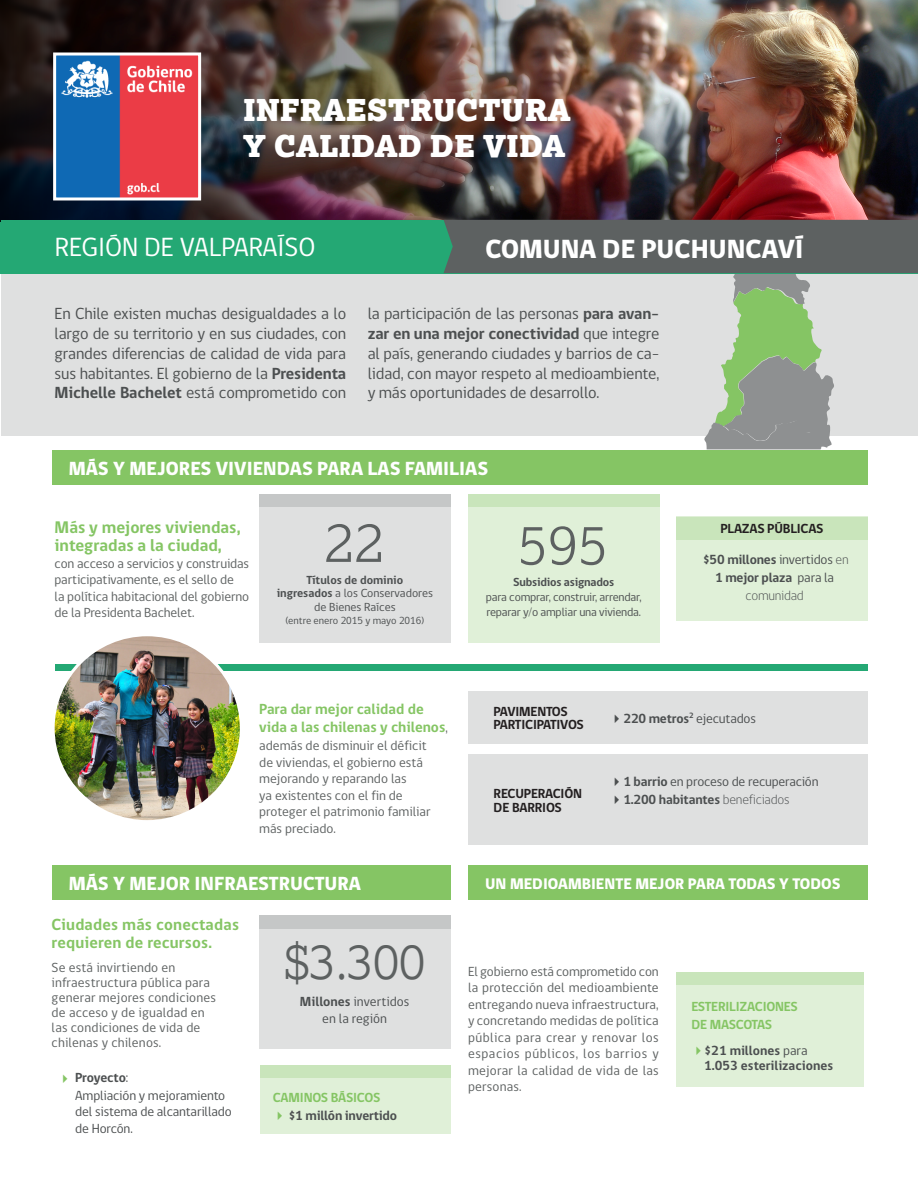
<style>
.page{position:relative;width:918px;height:1188px;background:#fff}
.page>*{position:absolute;margin:0;border:0;box-sizing:border-box;transform-origin:0 0}
.t1{font:300 55.5px "Lexia";color:#5d6161}
.t2{font:300 49.5px "Lexia";color:#5d6161}
.t3{font:900 30px "Lexia";color:#fff}
.t4{font:27px "gob CL";color:#fff}
.t5{font:800 27px "gob CL";color:#fff}
.t6{font:800 19.5px "gob CL";color:#fff}
.t7{font:700 17.25px/18px "gob CL";color:#85c564}
.t8{font:16.5px/19.8px "gob CL";letter-spacing:-.01em;color:#4c4f50;text-align:justify}
.parrafo_justificado{font:700 16.5px/18px "gob CL";letter-spacing:.01em;color:#85c564}
.t9{font:800 15.75px "gob CL";color:#fff}
.t10{font:700 15px/18px "gob CL";color:#85c564}
.parrafo_justificado-2{font:13.5px/16.5px "gob CL";color:#5d6161}
.t11{font:700 13.5px/18.5px "gob CL";letter-spacing:-.015em;color:#4c4f50}
.t12{font:13.5px/16.5px "gob CL";letter-spacing:-.01em;color:#4c4f50;text-align:center}
.t13{font:700 13.5px/13.5px "gob CL";letter-spacing:-.015em;color:#231f20}
.t14{font:700 13.5px/18px "gob CL";letter-spacing:-.015em;color:#85c564}
.t15{font:12px/13.5px "gob CL";letter-spacing:-.015em;color:#4c4f50;text-align:center}
.t16{font:10.5px "gob CL";color:#4c4f50}
.s1{font-weight:700}
.s2{font-weight:400}
.s3{font-weight:300}
.s4{font-weight:400;font-size:13.5px;color:#5d6161}
.s5{color:#85c564}
</style>
<div class="page">
<div style="left:676px;top:972px;width:188px;height:114px;background:#e0f0d8"></div>
<div style="left:676px;top:972px;width:188px;height:12px;background:#c9e5bb"></div>
<div style="left:468px;top:755px;width:400px;height:90px;background:#dfe0e0"></div>
<div style="left:468px;top:495px;width:191px;height:148px;background:#e0f0d8"></div>
<div style="left:468px;top:495px;width:191px;height:12px;background:#c9e5bb"></div>
<img style="left:654px;top:0;width:264px;height:220px">
<div style="left:1px;top:274px;width:917px;height:161px;background:#dfe0e0"></div>
<div style="left:52px;top:451px;width:816px;height:34px;background:#85c564"></div>
<div style="left:55px;top:664px;width:813px;height:7px;background:#24a874"></div>
<img style="left:56px;top:637px;width:183px;height:182px">
<div style="left:259px;top:495px;width:191px;height:148px;background:#dfe0e0"></div>
<div style="left:259px;top:495px;width:191px;height:12px;background:#c5c7c7"></div>
<div style="left:468px;top:691px;width:400px;height:53px;background:#dfe0e0"></div>
<img style="left:1px;top:0;width:653px;height:220px">
<img style="left:57px;top:56px;width:140px;height:140px">
<div style="left:53px;top:52px;width:148px;height:148px;border:3px solid #fff"></div>
<div style="left:1px;top:220px;width:489px;height:53px;background:#24a874"></div>
<svg style="left:444px;top:220px;width:474px;height:229px"></svg>
<div style="left:676px;top:517px;width:192px;height:104px;background:#e0f0d8"></div>
<div style="left:676px;top:517px;width:192px;height:23px;background:#c9e5bb"></div>
<div style="left:52px;top:866px;width:398px;height:34px;background:#85c564"></div>
<div style="left:260px;top:1065px;width:190px;height:69px;background:#e0f0d8"></div>
<div style="left:260px;top:1065px;width:190px;height:13px;background:#c9e5bb"></div>
<div style="left:259px;top:916px;width:191px;height:133px;background:#dfe0e0"></div>
<div style="left:259px;top:916px;width:191px;height:13px;background:#c5c7c7"></div>
<div style="left:468px;top:865px;width:400px;height:35px;background:#85c564"></div>
<p class="t3" style="left:243px;top:90px;width:329px">INFRAESTRUCTURA</p>
<p class="t3" style="left:243px;top:126px;width:324px">Y CALIDAD DE VIDA</p>
<p class="t4" style="left:55px;top:229px;width:262px">REGIÓN DE VALPARAÍSO</p>
<p class="t5" style="left:485px;top:230px;width:319px">COMUNA DE PUCHUNCAVÍ</p>
<p class="t8" style="left:55px;top:304px;width:293px">En Chile existen muchas desigualdades a lo largo de su territorio y en sus ciudades, con grandes diferencias de calidad de vida para sus habitantes. El gobierno de la <span class="s1">Presidenta Michelle Bachelet</span> está comprometido con</p>
<p class="t8" style="left:368px;top:304px;width:293px">la participación de las personas <span class="s1">para avan&shy;zar en una mejor conectividad</span> que integre al país, generando ciudades y barrios de ca&shy;lidad, con mayor respeto al medioambiente, y más oportunidades de desarrollo.</p>
<p class="t6" style="left:69px;top:455px;width:421px">MÁS Y MEJORES VIVIENDAS PARA LAS FAMILIAS</p>
<p class="t7" style="left:55px;top:519px;width:187px">Más y mejores viviendas, integradas a la ciudad,</p>
<p class="parrafo_justificado-2" style="left:55px;top:555px;width:196px">con acceso a servicios y construidas participativamente, es el sello de<br>la política habitacional del gobierno de la Presidenta Bachelet.</p>
<p class="t1" style="left:325px;top:507px;width:62px">22</p>
<p class="t1" style="left:518px;top:509px;width:92px">595</p>
<p class="t15" style="left:277px;top:573px;width:158px"><span class="s1">Títulos de dominio<br>ingresados</span> a los Conservadores de Bienes Raíces</p>
<p class="t16" style="left:285px;top:613px;width:141px">(entre enero 2015 y mayo 2016)</p>
<p class="t15" style="left:486px;top:575px;width:157px;line-height:15px"><span class="s1">Subsidios asignados<br></span>para comprar, construir, arrendar, reparar y/o ampliar una vivienda.</p>
<p class="t13" style="left:720px;top:522px;width:105px">PLAZAS PÚBLICAS</p>
<p class="t11" style="left:703px;top:550px;width:147px;text-align:center">$50 millones <span class="s2">invertidos</span> <span class="s3">en<br></span>1 mejor plaza <span class="s2">para la </span><span class="s3">comunidad</span></p>
<p class="t10" style="left:259px;top:701px;width:190px">Para dar mejor calidad de vida a las chilenas y chilenos<span class="s4">,</span></p>
<p class="parrafo_justificado-2" style="left:259px;top:738px;width:173px">además de disminuir el déficit de viviendas, el gobierno está mejorando y reparando las<br>ya existentes con el fin de proteger el patrimonio familiar más preciado.</p>
<p class="t6" style="left:69px;top:870px;width:294px">MÁS Y MEJOR INFRAESTRUCTURA</p>
<p class="parrafo_justificado" style="left:52px;top:916px;width:189px">Ciudades más conectadas requieren de recursos.</p>
<p class="parrafo_justificado-2" style="left:52px;top:960px;width:166px;line-height:15px">Se está invirtiendo en infraestructura pública para generar mejores condiciones de acceso y de igualdad en las condiciones de vida de chilenas y chilenos.</p>
<p class="t2" style="left:284px;top:930px;width:143px">$3.300</p>
<p class="t12" style="left:300px;top:994px;width:111px"><span class="s1">Millones</span> invertidos en la región</p>
<p class="t11" style="left:58px;top:1069px;width:71px"><span class="s5">✔</span> Proyecto<span class="s2">:</span></p>
<p class="t12" style="left:75px;top:1087px;width:158px;text-align:left">Ampliación y mejoramiento del sistema de alcantarillado de Horcón.</p>
<p class="t14" style="left:273px;top:1088px;width:109px">CAMINOS BÁSICOS</p>
<p class="t11" style="left:273px;top:1106px;width:126px"><span class="s5">✔</span> $1 millón invertido</p>
<p class="t13" style="left:494px;top:705px;width:92px">PAVIMENTOS<br>PARTICIPATIVOS</p>
<p class="t13" style="left:494px;top:787px;width:90px">RECUPERACIÓN<br>DE BARRIOS</p>
<p class="t12" style="left:610px;top:710px;width:147px">✔<span class="s1">220 metros</span><sup>2</sup> ejecutados</p>
<p class="t12" style="left:610px;top:774px;width:210px">✔<span class="s1">1 barrio</span> en proceso de recuperación</p>
<p class="t11" style="left:610px;top:791px;width:181px">✔1.200 habitantes <span class="s3">beneficiados</span></p>
<p class="t9" style="left:485px;top:873px;width:357px">UN MEDIOAMBIENTE MEJOR PARA TODAS Y TODOS</p>
<p class="parrafo_justificado-2" style="left:468px;top:964px;width:192px;text-align:justify">El gobierno está comprometido con la protección del medioambiente entregando nueva infraestructura, y concretando medidas de política pública para crear y renovar los espacios públicos, los barrios y mejorar la calidad de vida de las personas.</p>
<p class="t14" style="left:691px;top:998px;width:108px">ESTERILIZACIONES<br>DE MASCOTAS</p>
<p class="t11" style="left:704px;top:1044px;width:131px;line-height:15px;text-indent:-13px"><span class="s5">✔</span>$21 millones <span class="s2">para<br></span>1.053 esterilizaciones</p>
</div>
